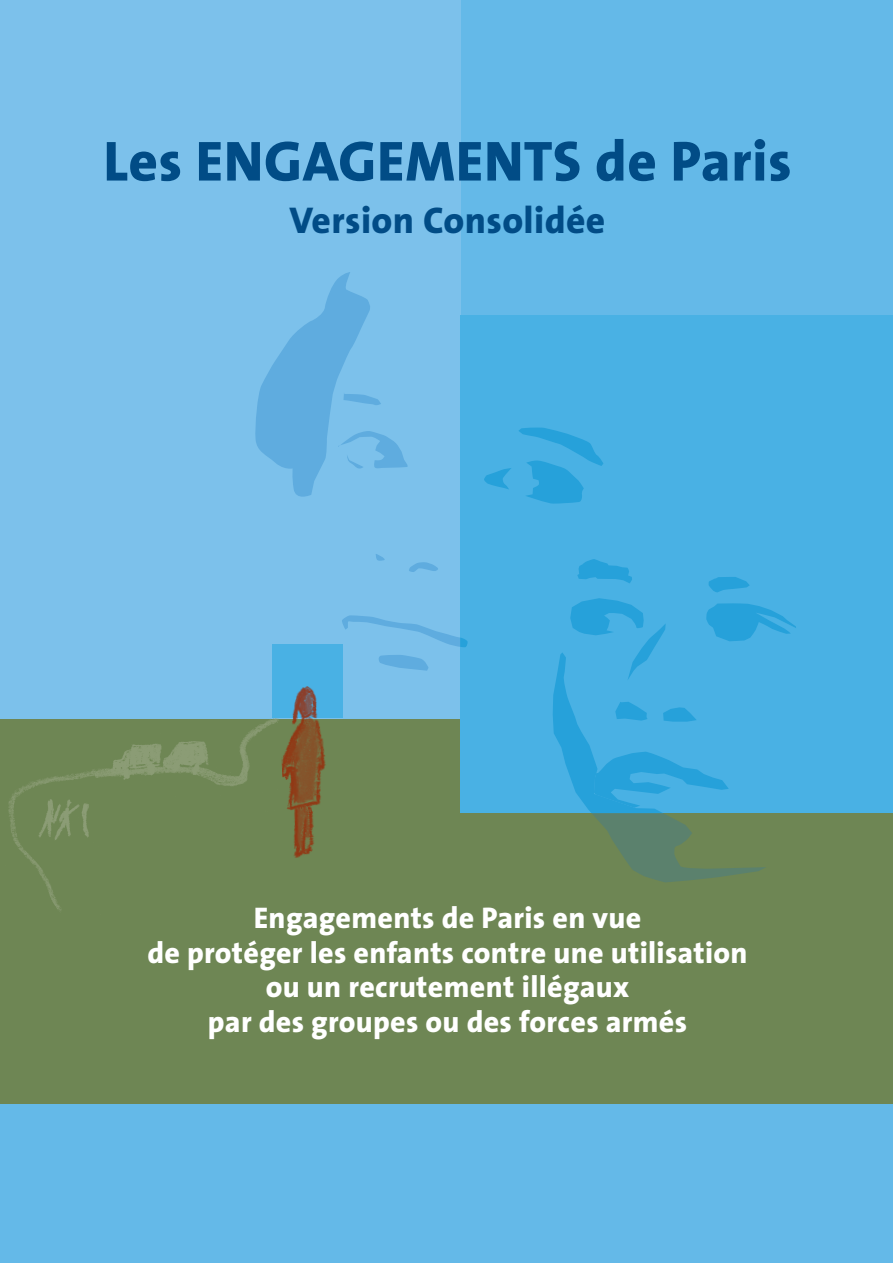
<style>
.page{position:relative;width:893px;height:1263px;background:#64b9e8}
.page>*{position:absolute;margin:0;border:0;box-sizing:border-box;transform-origin:0 0}
.t1{font:800 57px "The Sans";letter-spacing:.01em;color:#014c86}
.t2{font:800 37.5px "The Sans";letter-spacing:.01em;color:#014c86}
.t3{font:800 30px/34.5px "The Sans";letter-spacing:.01em;color:#fff;text-align:center}
</style>
<div class="page">
<div style="left:0;top:0;width:460px;height:731px;background:#7cc1eb"></div>
<div style="left:0;top:719px;width:893px;height:385px;background:#6e8654"></div>
<div style="left:460px;top:316px;width:433px;height:497px;background:#49b1e4"></div>
<svg style="left:484px;top:468px;width:27px;height:21px"></svg>
<svg style="left:519px;top:428px;width:84px;height:76px"></svg>
<svg style="left:376px;top:554px;width:9px;height:7px"></svg>
<svg style="left:409px;top:562px;width:29px;height:10px"></svg>
<svg style="left:342px;top:615px;width:126px;height:32px"></svg>
<svg style="left:379px;top:655px;width:49px;height:16px"></svg>
<svg style="left:255px;top:272px;width:152px;height:225px"></svg>
<svg style="left:577px;top:559px;width:55px;height:24px"></svg>
<svg style="left:708px;top:577px;width:42px;height:15px"></svg>
<svg style="left:553px;top:598px;width:243px;height:284px"></svg>
<img style="left:8px;top:718px;width:270px;height:193px">
<div style="left:272px;top:644px;width:71px;height:74px;background:#49b1e4"></div>
<img style="left:278px;top:686px;width:48px;height:172px">
<h1 class="t1" style="left:103px;top:136px;width:690px">Les ENGAGEMENTS de Paris</h1>
<p class="t2" style="left:290px;top:204px;width:317px">Version Consolidée</p>
<p class="t3" style="left:147px;top:903px;width:602px">Engagements de Paris en vue<br>de protéger les enfants contre une utilisation ou un recrutement illégaux<br>par des groupes ou des forces armés</p>
</div>
